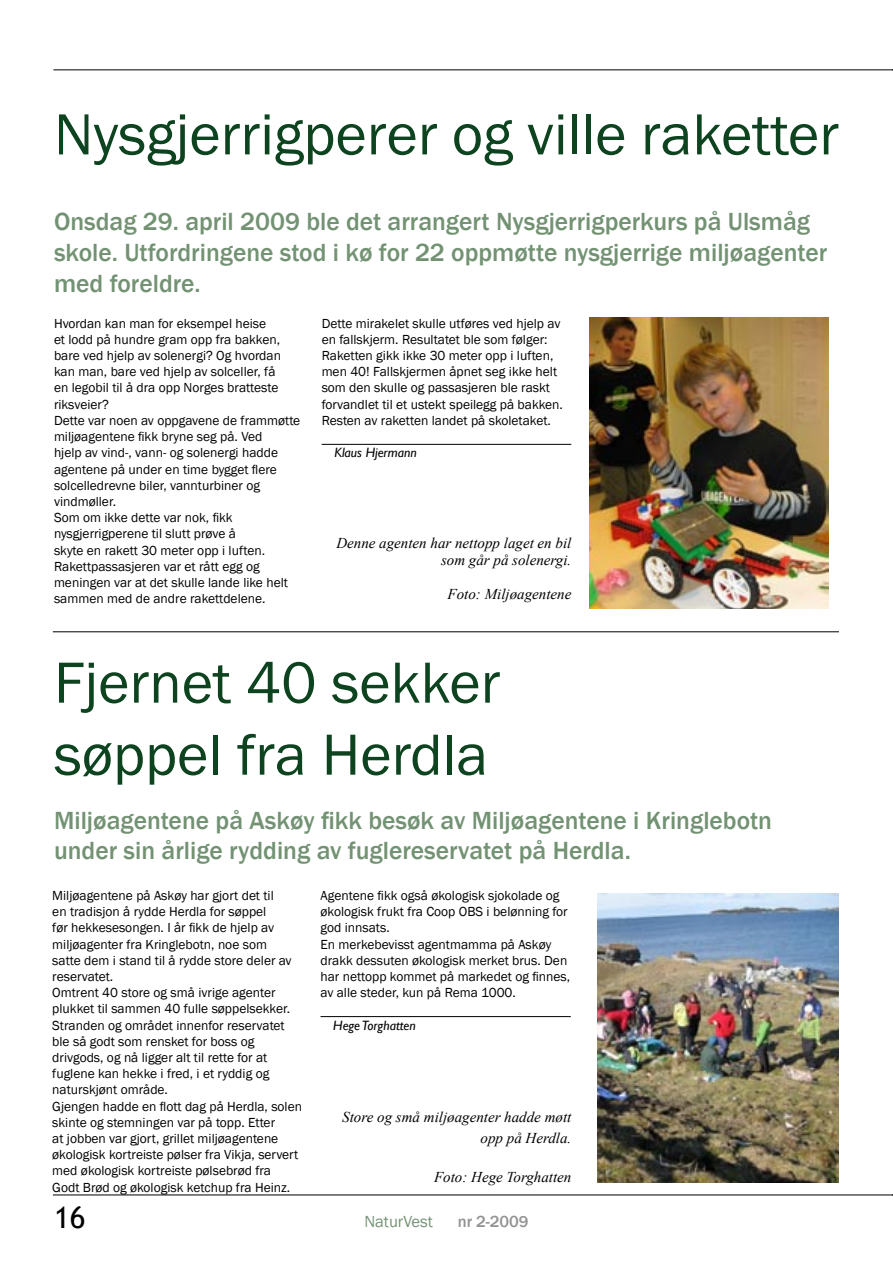
<style>
.page{position:relative;width:893px;height:1263px;background:#fff}
.page>*{position:absolute;margin:0;border:0;box-sizing:border-box;transform-origin:0 0}
.t1{font:60px/72px "Franklin Gothic";color:#0d441f}
.t2{font:30px "Trebuchet MS";color:#000}
.t3{font:500 25.5px/30.6px "Franklin Gothic";color:#739273}
.t4{font:16.5px "Franklin Gothic";color:#739273}
.t5{font:500 16.5px "Franklin Gothic";color:#939393}
.t6{font:italic 15px/20.7px "Times New Roman";color:#000;text-align:right}
.t7{font:13.5px/16.2px "Franklin Gothic";color:#000}
.t8{font:italic 13.5px "Gill Sans";color:#000}
</style>
<div class="page">
<hr style="left:321px;top:1016px;width:250px;height:1px;background:#000">
<img style="left:597px;top:893px;width:242px;height:289px">
<hr style="left:322px;top:444px;width:249px;height:1px;background:#000">
<img style="left:589px;top:317px;width:239px;height:291px">
<h1 class="t1" style="left:54px;top:100px;width:786px">Nysgjerrigperer og ville raketter</h1>
<h3 class="t3" style="left:54px;top:207px;width:775px">Onsdag 29. april 2009 ble det arrangert Nysgjerrigperkurs på Ulsmåg skole. Utfordringene stod i kø for 22 oppmøtte nysgjerrige miljøagenter med foreldre.</h3>
<p class="t7" style="left:54px;top:315px;width:248px">Hvordan kan man for eksempel heise<br>et lodd på hundre gram opp fra bakken, bare ved hjelp av solenergi? Og hvordan kan man, bare ved hjelp av solceller, få<br>en legobil til å dra opp Norges bratteste riksveier?<br>Dette var noen av oppgavene de frammøtte miljøagentene fikk bryne seg på. Ved<br>hjelp av vind-, vann- og solenergi hadde agentene på under en time bygget flere solcelledrevne biler, vannturbiner og vindmøller.<br>Som om ikke dette var nok, fikk nysgjerrigperene til slutt prøve å<br>skyte en rakett 30 meter opp i luften.<br>Rakettpassasjeren var et rått egg og meningen var at det skulle lande like helt sammen med de andre rakettdelene.</p>
<p class="t7" style="left:322px;top:315px;width:243px">Dette mirakelet skulle utføres ved hjelp av en fallskjerm. Resultatet ble som følger:<br>Raketten gikk ikke 30 meter opp i luften, men 40! Fallskjermen åpnet seg ikke helt som den skulle og passasjeren ble raskt forvandlet til et ustekt speilegg på bakken.<br>Resten av raketten landet på skoletaket.</p>
<p class="t8" style="left:334px;top:445px;width:84px">Klaus Hjermann</p>
<p class="t6" style="left:336px;top:535px;width:236px;line-height:16.5px">Denne agenten har nettopp laget en bil som går på solenergi.</p>
<p class="t6" style="left:448px;top:584px;width:125px">Foto: Miljøagentene</p>
<h1 class="t1" style="left:54px;top:648px;width:448px">Fjernet 40 sekker søppel fra Herdla</h1>
<h3 class="t3" style="left:54px;top:805px;width:719px">Miljøagentene på Askøy fikk besøk av Miljøagentene i Kringlebotn under sin årlige rydding av fuglereservatet på Herdla.</h3>
<p class="t7" style="left:52px;top:888px;width:251px">Miljøagentene på Askøy har gjort det til<br>en tradisjon å rydde Herdla for søppel<br>før hekkesesongen. I år fikk de hjelp av miljøagenter fra Kringlebotn, noe som<br>satte dem i stand til å rydde store deler av reservatet.<br>Omtrent 40 store og små ivrige agenter plukket til sammen 40 fulle søppelsekker.<br>Stranden og området innenfor reservatet ble så godt som rensket for boss og drivgods, og nå ligger alt til rette for at fuglene kan hekke i fred, i et ryddig og naturskjønt område.<br>Gjengen hadde en flott dag på Herdla, solen skinte og stemningen var på topp. Etter<br>at jobben var gjort, grillet miljøagentene økologisk kortreiste pølser fra Vikja, servert med økologisk kortreiste pølsebrød fra<br>Godt Brød og økologisk ketchup fra Heinz.</p>
<p class="t7" style="left:321px;top:888px;width:251px">Agentene fikk også økologisk sjokolade og økologisk frukt fra Coop OBS i belønning for god innsats.<br>En merkebevisst agentmamma på Askøy drakk dessuten økologisk merket brus. Den har nettopp kommet på markedet og finnes, av alle steder, kun på Rema 1000.</p>
<p class="t8" style="left:333px;top:1017px;width:84px">Hege Torghatten</p>
<p class="t6" style="left:342px;top:1107px;width:231px">Store og små miljøagenter hadde møtt opp på Herdla.</p>
<p class="t6" style="left:434px;top:1166px;width:139px">Foto: Hege Torghatten</p>
<h2 class="t2" style="left:54px;top:1200px;width:33px">16</h2>
<p class="t4" style="left:364px;top:1211px;width:70px">NaturVest</p>
<p class="t5" style="left:458px;top:1211px;width:72px">nr 2-2009</p>
</div>
